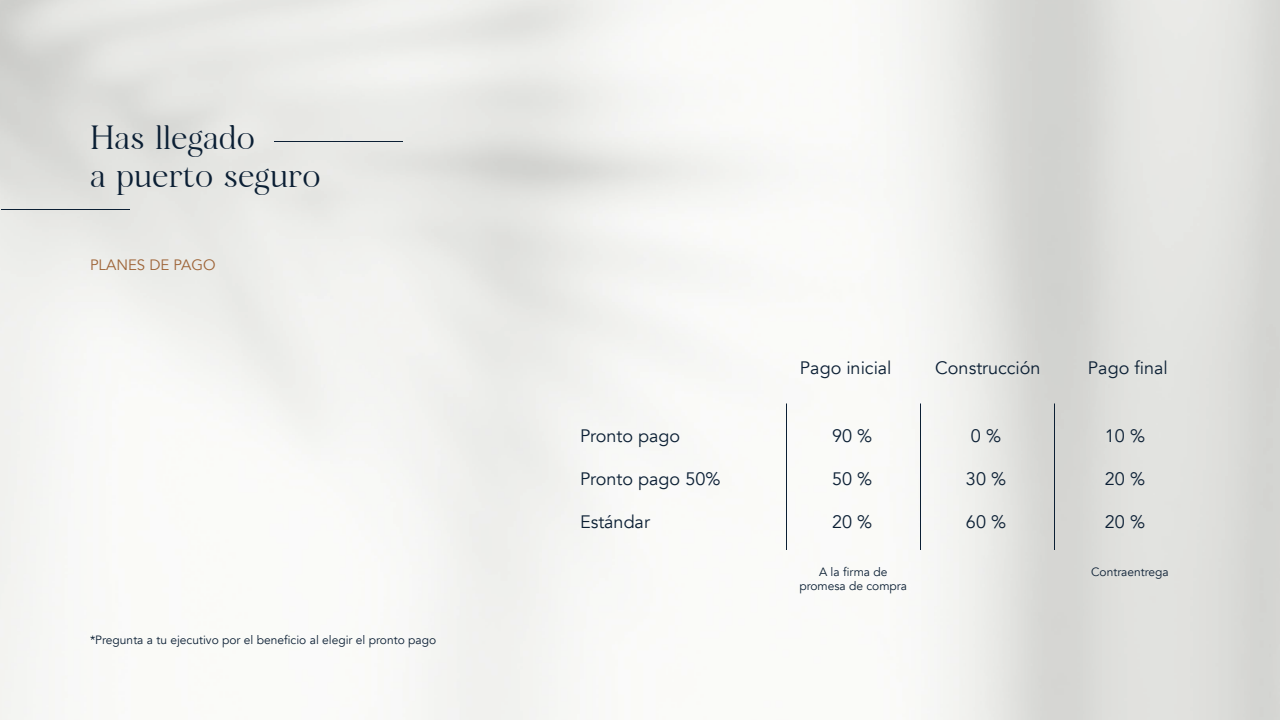
<style>
.page{position:relative;width:1280px;height:720px;background:#fff}
.page>*{position:absolute;margin:0;border:0;box-sizing:border-box;transform-origin:0 0}
.t1{font:32px/38.4px "Mighty Wings";color:#0b1f34}
.t2{font:18px "Avenir";color:#0b1f34}
.t3{font:15px "Avenir";color:#9e6437}
.t4{font:12px/14.4px "Avenir";color:#0b1f34;text-align:center}
</style>
<div class="page">
<hr style="left:274px;top:141px;width:129px;height:1px;background:#0b1f34">
<hr style="left:786px;top:404px;width:1px;height:146px;background:#0b1f34">
<hr style="left:920px;top:404px;width:1px;height:146px;background:#0b1f34">
<hr style="left:1054px;top:404px;width:1px;height:146px;background:#0b1f34">
<hr style="left:1px;top:209px;width:129px;height:1px;background:#0b1f34">
<h1 class="t1" style="left:90px;top:119px;width:232px">Has llegado<br>a puerto seguro</h1>
<p class="t3" style="left:90px;top:256px;width:127px">PLANES DE PAGO</p>
<p class="t4" style="left:90px;top:633px;width:348px">*Pregunta a tu ejecutivo por el beneficio al elegir el pronto pago</p>
<h2 class="t2" style="left:580px;top:425px;width:102px">Pronto pago</h2>
<h2 class="t2" style="left:580px;top:468px;width:142px">Pronto pago 50%</h2>
<h2 class="t2" style="left:580px;top:511px;width:71px">Estándar</h2>
<h2 class="t2" style="left:800px;top:357px;width:93px">Pago inicial</h2>
<h2 class="t2" style="left:935px;top:357px;width:107px">Construcción</h2>
<h2 class="t2" style="left:1088px;top:357px;width:81px">Pago final</h2>
<h2 class="t2" style="left:832px;top:425px;width:42px">90 %</h2>
<h2 class="t2" style="left:832px;top:468px;width:42px">50 %</h2>
<h2 class="t2" style="left:832px;top:511px;width:42px">20 %</h2>
<h2 class="t2" style="left:971px;top:425px;width:32px">0 %</h2>
<h2 class="t2" style="left:966px;top:468px;width:42px">30 %</h2>
<h2 class="t2" style="left:966px;top:511px;width:42px">60 %</h2>
<h2 class="t2" style="left:1105px;top:425px;width:42px">10 %</h2>
<h2 class="t2" style="left:1105px;top:468px;width:42px">20 %</h2>
<h2 class="t2" style="left:1105px;top:511px;width:42px">20 %</h2>
<p class="t4" style="left:799px;top:564px;width:109px">A la firma de promesa de compra</p>
<p class="t4" style="left:1091px;top:564px;width:79px">Contraentrega</p>
</div>
